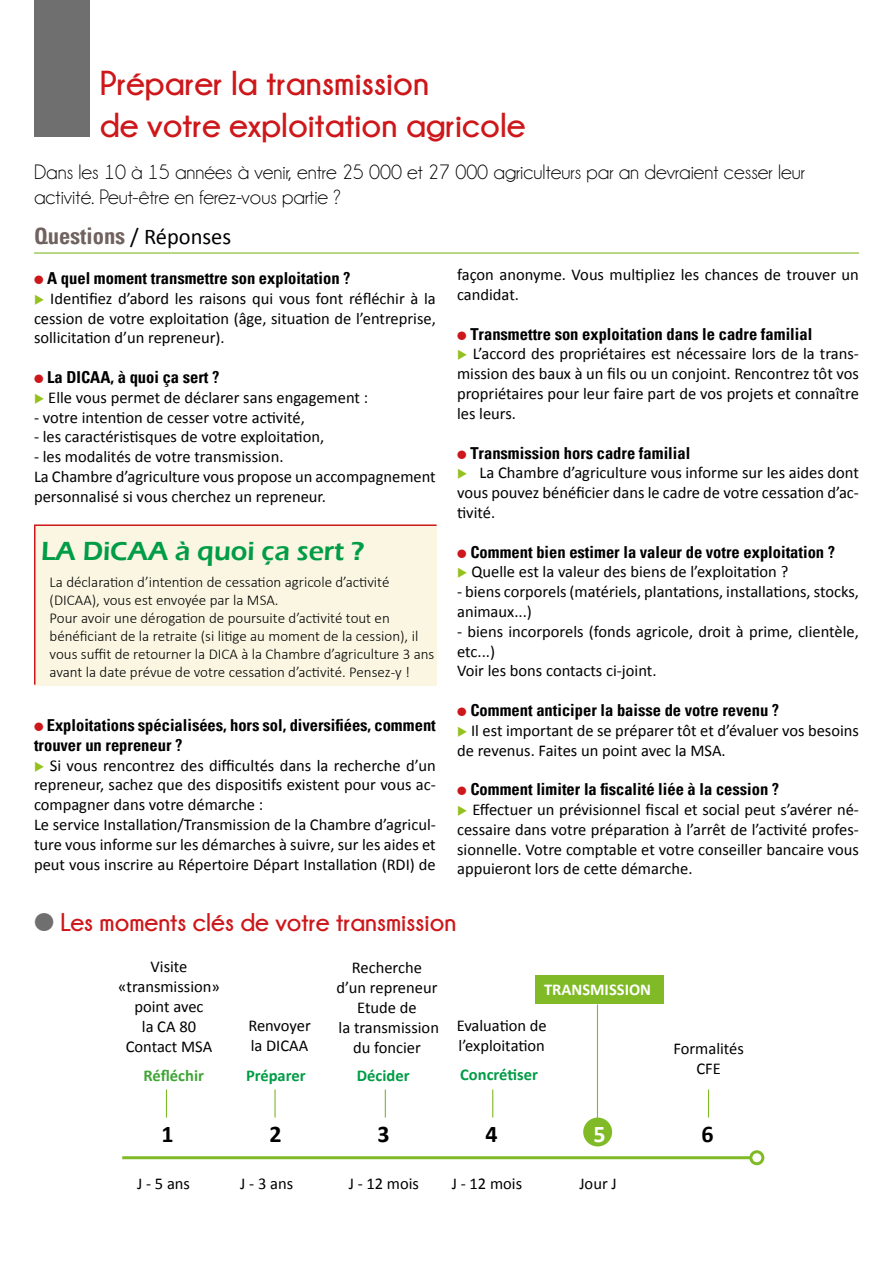
<style>
.page{position:relative;width:893px;height:1263px;background:#fff}
.page>*{position:absolute;margin:0;border:0;box-sizing:border-box;transform-origin:0 0}
.t1{font:700 34.5px/41.4px "Champagne&Limousines";color:#cd171a}
.t2{font:600 27px "Eras ITC";color:#009c46}
.t3{font:700 25.5px "Champagne&Limousines";color:#cd171a}
.t4{font:700 24px "Calibri";color:#000}
.t5{font:700 24px "Calibri";color:#fff}
.t6{font:700 condensed 22.5px "Univers";color:#70625e}
.t7{font:21px/25.2px "Champagne&Limousines";color:#000}
.t8{font:16.5px/19.8px "Calibri";color:#000}
.t9{font:700 condensed 16.5px/19.8px "Univers";color:#000}
.t10{font:700 16.5px "Calibri";color:#009c46}
.t11{font:700 16.5px "Calibri";color:#fff}
.t12{font:700 16.5px "Calibri";color:#3fa535}
.t13{font:300 15px/18px "Calibri";color:#000}
.s1{font-family:"Calibri";font-weight:400;font-stretch:normal;color:#000}
.s2{color:#cd171a}
.s3{color:#95c11f}
.s4{color:#706f6f}
</style>
<div class="page">
<div style="left:34px;top:0;width:55px;height:136px;background:#706f6f"></div>
<div style="left:583px;top:1117px;width:29px;height:29px;background:#80ba27;border-radius:50%"></div>
<hr style="left:122px;top:1156px;width:629px;height:3px;background:#80ba27">
<div style="left:749px;top:1150px;width:15px;height:15px;border:3px solid #80ba27;border-radius:50%"></div>
<svg style="left:166px;top:1089px;width:1px;height:28px"></svg>
<hr style="left:274px;top:1089px;width:2px;height:28px;background:#80ba27">
<svg style="left:385px;top:1089px;width:1px;height:28px"></svg>
<svg style="left:492px;top:1089px;width:1px;height:28px"></svg>
<svg style="left:708px;top:1089px;width:1px;height:28px"></svg>
<div style="left:535px;top:975px;width:128px;height:28px;background:#80ba27"></div>
<hr style="left:597px;top:1004px;width:1px;height:115px;background:#80ba27">
<hr style="left:34px;top:252px;width:825px;height:2px;background:#80ba27">
<div style="left:34px;top:524px;width:403px;height:162px;background:#faf6e2"></div>
<h1 class="t1" style="left:100px;top:62px;width:427px">Préparer la transmission<br>de votre exploitation agricole</h1>
<p class="t7" style="left:34px;top:160px;width:772px">Dans les 10 à 15 années à venir, entre 25 000 et 27 000 agriculteurs par an devraient cesser leur activité. Peut-être en ferez-vous partie ?</p>
<h3 class="t6" style="left:34px;top:223px;width:199px">Questions <span class="s1">/ Réponses</span></h3>
<p class="t9" style="left:34px;top:268px;width:318px"><span class="s2">●</span> A quel moment transmettre son exploitation ?</p>
<p class="t8" style="left:34px;top:288px;width:403px;text-align:justify"><span class="s3">◆</span> Identifiez d’abord les raisons qui vous font réfléchir à la cession de votre exploitation (âge, situation de l’entreprise, sollicitation d’un repreneur).</p>
<p class="t9" style="left:34px;top:367px;width:187px"><span class="s2">●</span> La DICAA, à quoi ça sert ?</p>
<p class="t8" style="left:34px;top:387px;width:336px"><span class="s3">◆</span> Elle vous permet de déclarer sans engagement :</p>
<p class="t8" style="left:34px;top:407px;width:272px">- votre intention de cesser votre activité,</p>
<p class="t8" style="left:34px;top:427px;width:292px">- les caractéristisques de votre exploitation,</p>
<p class="t8" style="left:34px;top:447px;width:403px">- les modalités de votre transmission.<br>La Chambre d’agriculture vous propose un accompagnement personnalisé si vous cherchez un repreneur.</p>
<p class="t8" style="left:457px;top:265px;width:403px">façon anonyme. Vous multipliez les chances de trouver un candidat.</p>
<p class="t9" style="left:457px;top:324px;width:357px"><span class="s2">●</span> Transmettre son exploitation dans le cadre familial</p>
<p class="t8" style="left:457px;top:344px;width:403px;text-align:justify"><span class="s3">◆</span> L’accord des propriétaires est nécessaire lors de la trans&shy;mission des baux à un fils ou un conjoint. Rencontrez tôt vos propriétaires pour leur faire part de vos projets et connaître les leurs.</p>
<p class="t9" style="left:457px;top:443px;width:235px"><span class="s2">●</span> Transmission hors cadre familial</p>
<p class="t8" style="left:457px;top:463px;width:403px;text-align:justify"><span class="s3">◆</span> La Chambre d’agriculture vous informe sur les aides dont vous pouvez bénéficier dans le cadre de votre cessation d’ac&shy;tivité.</p>
<p class="t9" style="left:457px;top:542px;width:380px"><span class="s2">●</span> Comment bien estimer la valeur de votre exploitation ?</p>
<p class="t8" style="left:457px;top:562px;width:333px"><span class="s3">◆</span> Quelle est la valeur des biens de l’exploitation ?</p>
<p class="t8" style="left:457px;top:582px;width:403px">- biens corporels (matériels, plantations, installations, stocks, animaux...)</p>
<p class="t8" style="left:457px;top:621px;width:403px">- biens incorporels (fonds agricole, droit à prime, clientèle, etc...)<br>Voir les bons contacts ci-joint.</p>
<p class="t9" style="left:457px;top:700px;width:324px"><span class="s2">●</span> Comment anticiper la baisse de votre revenu ?</p>
<p class="t8" style="left:457px;top:720px;width:403px"><span class="s3">◆</span> Il est important de se préparer tôt et d’évaluer vos besoins de revenus. Faites un point avec la MSA.</p>
<p class="t9" style="left:457px;top:779px;width:324px"><span class="s2">●</span> Comment limiter la fiscalité liée à la cession ?</p>
<p class="t8" style="left:457px;top:800px;width:403px;text-align:justify"><span class="s3">◆</span> Effectuer un prévisionnel fiscal et social peut s’avérer né&shy;cessaire dans votre préparation à l’arrêt de l’activité profes&shy;sionnelle. Votre comptable et votre conseiller bancaire vous appuieront lors de cette démarche.</p>
<h2 class="t2" style="left:41px;top:536px;width:325px">LA DiCAA à quoi ça sert ?</h2>
<p class="t13" style="left:50px;top:573px;width:386px">La déclaration d’intention de cessation agricole d’activité (DICAA), vous est envoyée par la MSA.<br>Pour avoir une dérogation de poursuite d’activité tout en bénéficiant de la retraite (si litige au moment de la cession), il vous suffit de retourner la DICA à la Chambre d’agriculture 3 ans avant la date prévue de votre cessation d’activité. Pensez-y !</p>
<p class="t9" style="left:34px;top:715px;width:403px"><span class="s2">●</span> Exploitations spécialisées, hors sol, diversifiées, comment trouver un repreneur ?</p>
<p class="t8" style="left:34px;top:755px;width:403px"><span class="s3">◆</span> Si vous rencontrez des difficultés dans la recherche d’un repreneur, sachez que des dispositifs existent pour vous ac&shy;compagner dans votre démarche :<br>Le service Installation/Transmission de la Chambre d’agricul&shy;ture vous informe sur les démarches à suivre, sur les aides et peut vous inscrire au Répertoire Départ Installation (RDI) de</p>
<h3 class="t3" style="left:34px;top:908px;width:424px"><span class="s4">●</span> Les moments clés de votre transmission</h3>
<p class="t8" style="left:118px;top:957px;width:103px;text-align:center">Visite «transmission» point avec<br>la CA 80<br>Contact MSA</p>
<p class="t8" style="left:248px;top:1015px;width:64px">Renvoyer la DICAA</p>
<p class="t8" style="left:336px;top:958px;width:104px;text-align:center">Recherche d’un repreneur<br>Etude de<br>la transmission du foncier</p>
<p class="t11" style="left:544px;top:979px;width:109px">TRANSMISSION</p>
<p class="t8" style="left:457px;top:1015px;width:92px">Evaluation de l’exploitation</p>
<p class="t12" style="left:144px;top:1065px;width:62px">Réfléchir</p>
<p class="t10" style="left:246px;top:1065px;width:61px">Préparer</p>
<p class="t10" style="left:357px;top:1065px;width:54px">Décider</p>
<p class="t10" style="left:460px;top:1064px;width:79px">Concrétiser</p>
<p class="t8" style="left:673px;top:1039px;width:72px;text-align:center">Formalités<br>CFE</p>
<h3 class="t4" style="left:162px;top:1118px;width:14px">1</h3>
<h3 class="t4" style="left:270px;top:1118px;width:14px">2</h3>
<h3 class="t4" style="left:378px;top:1118px;width:14px">3</h3>
<h3 class="t4" style="left:486px;top:1118px;width:14px">4</h3>
<h3 class="t5" style="left:594px;top:1118px;width:14px">5</h3>
<h3 class="t4" style="left:702px;top:1118px;width:14px">6</h3>
<p class="t8" style="left:137px;top:1174px;width:54px">J - 5 ans</p>
<p class="t8" style="left:240px;top:1174px;width:54px">J - 3 ans</p>
<p class="t8" style="left:349px;top:1174px;width:72px">J - 12 mois</p>
<p class="t8" style="left:452px;top:1174px;width:72px">J - 12 mois</p>
<p class="t8" style="left:579px;top:1174px;width:39px">Jour J</p>
</div>
